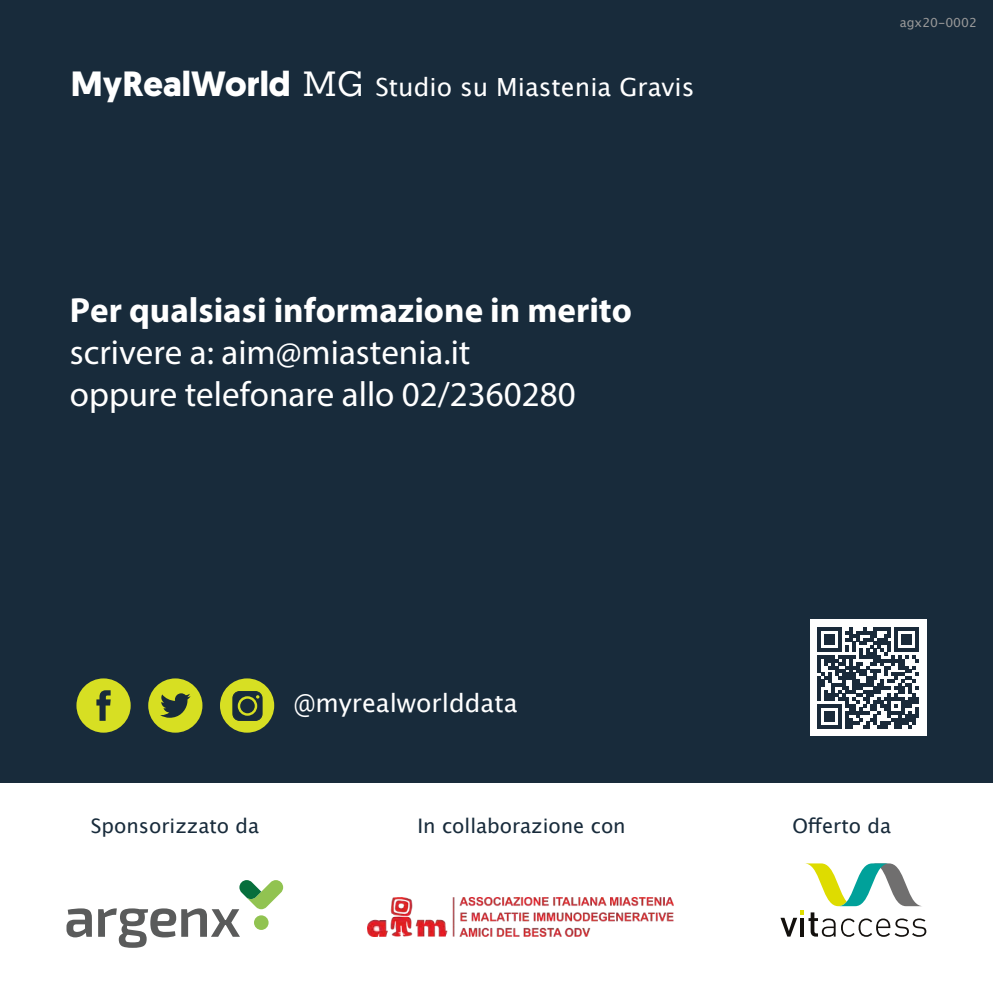
<style>
.page{position:relative;width:993px;height:993px;background:#fff}
.page>*{position:absolute;margin:0;border:0;box-sizing:border-box;transform-origin:0 0}
.t1{font:35px/42px "Myriad Pro";color:#fff}
.t2{font:700 35px "Myriad Pro";color:#fff}
.t3{font:25px "Lucida Grande";color:#fff}
.t4{font:20px "Lucida Grande";color:#182b3b}
.t5{font:12.5px "Lucida Grande";color:#999}
.s1{font-family:"Geomanist";font-weight:700;font-size:35px}
.s2{font-family:"Knile";font-size:35px}
</style>
<div class="page">
<svg style="left:780px;top:863px;width:146px;height:73px"></svg>
<hr style="left:800px;top:917px;width:4px;height:19px;background:#13100d">
<svg style="left:66px;top:880px;width:217px;height:67px"></svg>
<img style="left:367px;top:897px;width:306px;height:39px">
<div style="left:0;top:0;width:992px;height:781px;background:#182b3b"></div>
<div style="left:809px;top:619px;width:117px;height:116px;background:#fff"></div>
<svg style="left:817px;top:627px;width:101px;height:101px"></svg>
<div style="left:220px;top:678px;width:54px;height:54px;background:#d7df23;border-radius:50%"></div>
<div style="left:232px;top:691px;width:30px;height:29px;background:#182b3b;border:1px solid #182b3b;border-radius:7px"></div>
<div style="left:238px;top:696px;width:19px;height:19px;border:2px solid #d7df22;border-radius:50%"></div>
<div style="left:148px;top:678px;width:54px;height:54px;background:#d7df22;border-radius:50%"></div>
<svg style="left:160px;top:693px;width:30px;height:24px"></svg>
<div style="left:76px;top:678px;width:55px;height:54px;background:#d7df23;border-radius:50%"></div>
<svg style="left:96px;top:690px;width:15px;height:30px"></svg>
<p class="t3" style="left:71px;top:76px;width:625px"><span class="s1">MyRealWorld</span> <span class="s2">MG</span> Studio su Miastenia Gravis</p>
<p class="t2" style="left:70px;top:287px;width:563px">Per qualsiasi informazione in merito</p>
<p class="t1" style="left:70px;top:330px;width:507px">scrivere a: aim@miastenia.it oppure telefonare allo 02/2360280</p>
<p class="t5" style="left:899px;top:17px;width:78px">agx20-0002</p>
<p class="t3" style="left:294px;top:691px;width:225px">@myrealworlddata</p>
<p class="t4" style="left:91px;top:816px;width:170px">Sponsorizzato da</p>
<p class="t4" style="left:417px;top:816px;width:210px">In collaborazione con</p>
<p class="t4" style="left:792px;top:816px;width:100px">Offerto da</p>
</div>
